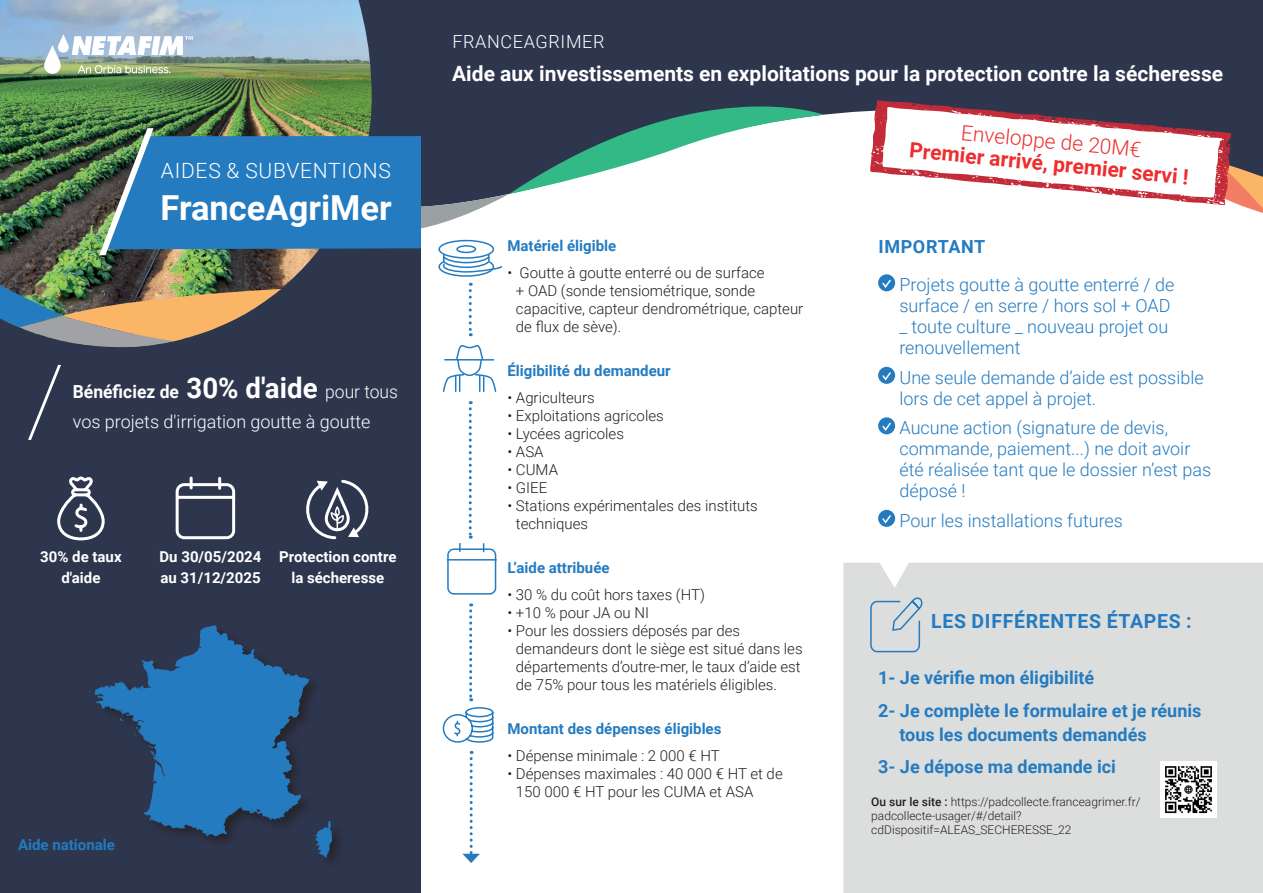
<style>
.page{position:relative;width:1263px;height:893px;background:#fff}
.page>*{position:absolute;margin:0;border:0;box-sizing:border-box;transform-origin:0 0}
.t1{font:700 34.5px "Roboto";color:#fff}
.t2{font:700 21px "Roboto";color:#fff}
.t3{font:700 21px "Roboto";color:#ee2d2e}
.t4{font:300 21px "Roboto";letter-spacing:.035em;color:#fff}
.t5{font:300 21px "Roboto";color:#ee2d2e}
.t6{font:700 19.5px "Roboto";letter-spacing:.035em;color:#247bc0}
.t7{font:300 18px/21px "Roboto";color:#247bc0}
.t8{font:700 18px/32.5px "Roboto";color:#247bc0}
.t9{font:300 18px/30px "Roboto";color:#fff}
.t10{font:300 18px "Roboto";letter-spacing:.035em;color:#fff}
.t11{font:700 18px "Roboto";letter-spacing:.035em;color:#247bc0}
.t12{font:300 15px/18px "Roboto";color:#231f20}
.t13{font:700 15px "Roboto";color:#247bc0}
.t14{font:700 15px/21px "Roboto";color:#fff;text-align:center}
.t15{font:300 12px/14.4px "Roboto";color:#231f20}
.s1{font-weight:700}
.s2{font-weight:700;font-size:28.5px}
.s3{font-weight:500}
</style>
<div class="page">
<div style="left:421px;top:0;width:842px;height:115px;background:#2e364e"></div>
<div style="left:0;top:0;width:421px;height:893px;background:#2e364e"></div>
<svg style="left:878px;top:274px;width:17px;height:17px"></svg>
<svg style="left:881px;top:278px;width:11px;height:13px"></svg>
<div style="left:878px;top:367px;width:17px;height:17px;background:#247bc0;border-radius:50%"></div>
<svg style="left:881px;top:372px;width:11px;height:12px"></svg>
<svg style="left:878px;top:417px;width:17px;height:17px"></svg>
<svg style="left:881px;top:421px;width:11px;height:13px"></svg>
<div style="left:878px;top:510px;width:17px;height:17px;background:#247bc0;border-radius:50%"></div>
<svg style="left:881px;top:515px;width:11px;height:12px"></svg>
<img style="left:0;top:0;width:366px;height:34px">
<svg style="left:89px;top:625px;width:243px;height:233px"></svg>
<svg style="left:870px;top:100px;width:393px;height:113px"></svg>
<svg style="left:462px;top:751px;width:18px;height:112px"></svg>
<svg style="left:0;top:34px;width:824px;height:518px"></svg>
<hr style="left:447px;top:559px;width:50px;height:2px;background:#247bc0">
<div style="left:447px;top:548px;width:49px;height:47px;border:2px solid #247bc0;border-radius:6px"></div>
<svg style="left:442px;top:603px;width:52px;height:140px"></svg>
<div style="left:843px;top:563px;width:420px;height:330px;background:#dcdedd"></div>
<svg style="left:869px;top:595px;width:53px;height:58px;background:#c5d1d9"></svg>
<img style="left:1160px;top:761px;width:57px;height:57px">
<h2 class="t4" style="left:161px;top:156px;width:231px">AIDES &amp; SUBVENTIONS</h2>
<h1 class="t1" style="left:161px;top:183px;width:233px">FranceAgriMer</h1>
<p class="t9" style="left:73px;top:376px;width:327px"><span class="s1">Bénéficiez de</span> <span class="s2">30% d'aide</span> pour tous vos projets d'irrigation goutte à goutte</p>
<p class="t14" style="left:40px;top:545px;width:83px">30% de taux d'aide</p>
<p class="t14" style="left:160px;top:545px;width:103px;text-align:left">Du 30/05/2024 au 31/12/2025</p>
<p class="t14" style="left:279px;top:545px;width:119px">Protection contre la sécheresse</p>
<p class="t13" style="left:18px;top:834px;width:98px">Aide nationale</p>
<p class="t10" style="left:452px;top:29px;width:154px">FRANCEAGRIMER</p>
<h2 class="t2" style="left:452px;top:59px;width:772px">Aide aux investissements en exploitations pour la protection contre la sécheresse</h2>
<p class="t13" style="left:507px;top:235px;width:110px">Matériel éligible</p>
<p class="t12" style="left:516px;top:263px;width:289px;text-indent:-9px">• Goutte à goutte enterré ou de surface<br>+ OAD (sonde tensiométrique, sonde capacitive, capteur dendrométrique, capteur de flux de sève).</p>
<p class="t13" style="left:507px;top:360px;width:165px">Éligibilité du demandeur</p>
<p class="t12" style="left:507px;top:388px;width:89px">• Agriculteurs</p>
<p class="t12" style="left:507px;top:406px;width:158px">• Exploitations agricoles</p>
<p class="t12" style="left:507px;top:424px;width:118px">• Lycées agricoles</p>
<p class="t12" style="left:507px;top:442px;width:38px">• ASA</p>
<p class="t12" style="left:507px;top:460px;width:52px">• CUMA</p>
<p class="t12" style="left:507px;top:478px;width:41px">• GIEE</p>
<p class="t12" style="left:516px;top:496px;width:243px;text-indent:-9px">• Stations expérimentales des instituts techniques</p>
<p class="t13" style="left:507px;top:557px;width:104px">L’aide attribuée</p>
<p class="t12" style="left:507px;top:585px;width:199px">• 30 % du coût hors taxes (HT)</p>
<p class="t12" style="left:507px;top:603px;width:143px">• +10 % pour JA ou NI</p>
<p class="t12" style="left:516px;top:621px;width:288px;text-indent:-9px">• Pour les dossiers déposés par des demandeurs dont le siège est situé dans les départements d’outre-mer, le taux d’aide est de 75% pour tous les matériels éligibles.</p>
<p class="t13" style="left:507px;top:718px;width:215px">Montant des dépenses éligibles</p>
<p class="t12" style="left:507px;top:746px;width:214px">• Dépense minimale : 2 000 € HT</p>
<p class="t12" style="left:516px;top:764px;width:268px;text-indent:-9px">• Dépenses maximales : 40 000 € HT et de<br>150 000 € HT pour les CUMA et ASA</p>
<h2 class="t5" style="left:962px;top:118px;width:182px;rotate:5deg">Enveloppe de 20M€</h2>
<h2 class="t3" style="left:911px;top:136px;width:282px;rotate:5deg">Premier arrivé, premier servi !</h2>
<p class="t11" style="left:878px;top:234px;width:108px">IMPORTANT</p>
<p class="t7" style="left:899px;top:274px;width:276px">Projets goutte à goutte enterré / de surface / en serre / hors sol + OAD _ toute culture _ nouveau projet ou renouvellement</p>
<p class="t7" style="left:899px;top:366px;width:306px">Une seule demande d’aide est possible lors de cet appel à projet.</p>
<p class="t7" style="left:899px;top:417px;width:313px">Aucune action (signature de devis, commande, paiement...) ne doit avoir été réalisée tant que le dossier n’est pas déposé !</p>
<p class="t7" style="left:899px;top:509px;width:225px">Pour les installations futures</p>
<h3 class="t6" style="left:931px;top:607px;width:262px">LES DIFFÉRENTES ÉTAPES :</h3>
<p class="t8" style="left:878px;top:661px;width:325px">1- Je vérifie mon éligibilité<br>2- Je complète le formulaire et je réunis</p>
<p class="t8" style="left:878px;top:717px;width:270px;text-indent:21px">tous les documents demandés<br>3- Je dépose ma demande ici</p>
<p class="t15" style="left:871px;top:794px;width:271px"><span class="s3">Ou sur le site :</span> https://padcollecte.franceagrimer.fr/ padcollecte-usager/#/detail? cdDispositif=ALEAS_SECHERESSE_22</p>
</div>
